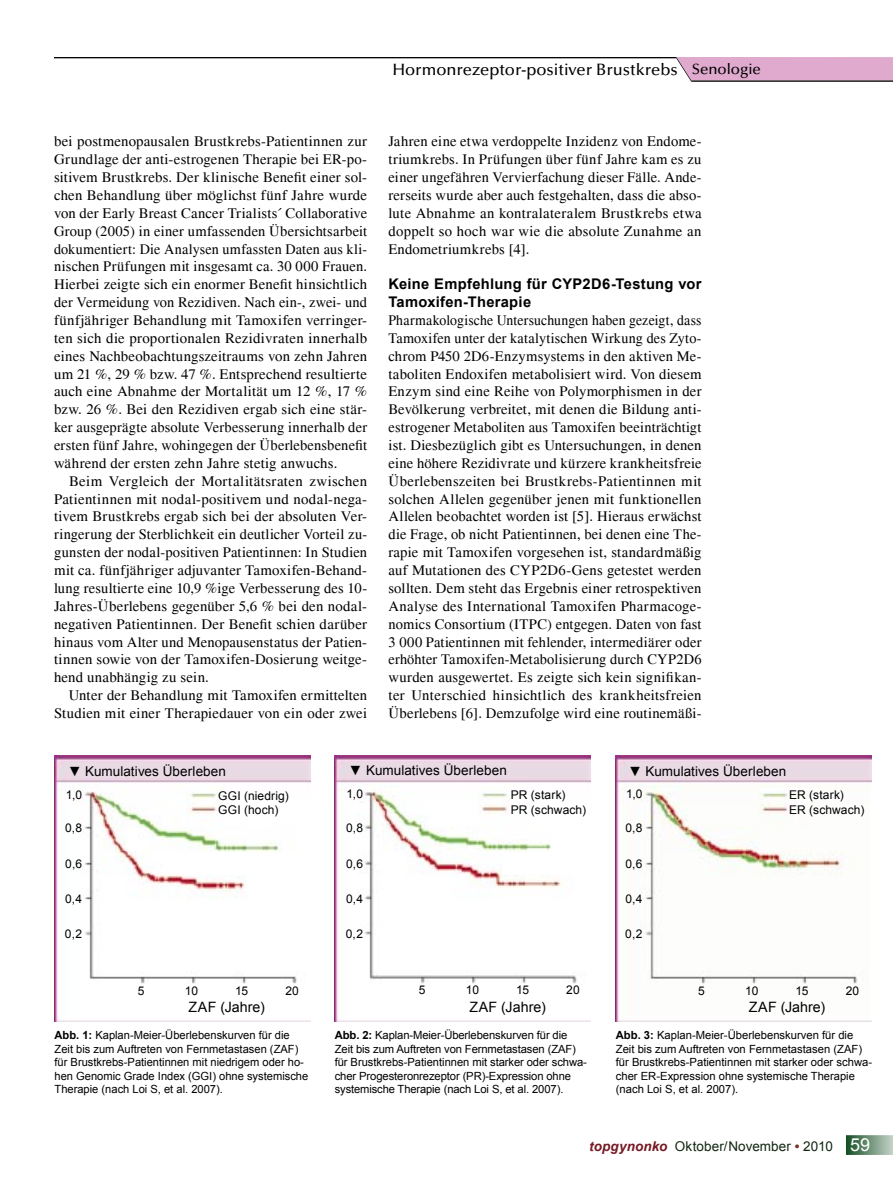
<style>
.page{position:relative;width:893px;height:1191px;background:#fff}
.page>*{position:absolute;margin:0;border:0;box-sizing:border-box;transform-origin:0 0}
.t1{font:500 16.5px "Optima";color:#000}
.t2{font:500 15px "Optima";color:#000}
.t3{font:14.7px/17.9px "Times New Roman";letter-spacing:.015em;color:#000;text-align:justify}
.t4{font:14.7px/17.9px "Times New Roman";letter-spacing:.015em;color:#000;text-align:justify;scale:.94 1}
.t5{font:700 14.7px/17.9px "Arial";letter-spacing:.02em;color:#000}
.t6{font:14.25px "Arial";letter-spacing:.005em;color:#000}
.t7{font:13.5px "Arial";letter-spacing:.005em;color:#000}
.t8{font:13.5px "Arial";letter-spacing:.005em;color:#122712}
.t9{font:12px/14.4px "Arial";letter-spacing:.01em;color:#000}
.t10{font:11.25px/13.5px "Arial";color:#000}
.s1{font-weight:700}
.s2{font-weight:700;font-style:italic;color:#761a25}
.s3{font-weight:700;color:#7f331d}
.s4{font-size:18px;color:#fff}
</style>
<div class="page">
<hr style="left:54px;top:57px;width:622px;height:1px;background:#000">
<svg style="left:676px;top:57px;width:217px;height:25px;background:#d4a5c5"></svg>
<div style="left:846px;top:1135px;width:47px;height:20px;background:linear-gradient(to right,#164f25,#c5d4c9)"></div>
<img style="left:54px;top:756px;width:256px;height:266px">
<img style="left:334px;top:756px;width:256px;height:266px">
<img style="left:615px;top:756px;width:256px;height:266px">
<p class="t1" style="left:392px;top:60px;width:287px">Hormonrezeptor-positiver Brustkrebs</p>
<p class="t2" style="left:692px;top:61px;width:71px">Senologie</p>
<p class="t3" style="left:54px;top:133px;width:315px">bei postmenopausalen Brustkrebs-Patientinnen zur Grundlage der anti-estrogenen Therapie bei ER-po&shy;sitivem Brustkrebs. Der klinische Benefit einer sol&shy;chen Behandlung über möglichst fünf Jahre wurde von der Early Breast Cancer Trialists´ Collaborative Group (2005) in einer umfassenden Übersichtsarbeit dokumentiert: Die Analysen umfassten Daten aus kli&shy;nischen Prüfungen mit insgesamt ca. 30 000 Frauen.<br>Hierbei zeigte sich ein enormer Benefit hinsichtlich der Vermeidung von Rezidiven. Nach ein-, zwei- und fünfjähriger Behandlung mit Tamoxifen verringer&shy;ten sich die proportionalen Rezidivraten innerhalb eines Nachbeobachtungszeitraums von zehn Jahren um 21 %, 29 % bzw. 47 %. Entsprechend resultierte auch eine Abnahme der Mortalität um 12 %, 17 % bzw. 26 %. Bei den Rezidiven ergab sich eine stär&shy;ker ausgeprägte absolute Verbesserung innerhalb der ersten fünf Jahre, wohingegen der Überlebensbenefit während der ersten zehn Jahre stetig anwuchs.</p>
<p class="t3" style="left:54px;top:472px;width:315px;text-indent:15px">Beim Vergleich der Mortalitätsraten zwischen Patientinnen mit nodal-positivem und nodal-nega&shy;tivem Brustkrebs ergab sich bei der absoluten Ver&shy;ringerung der Sterblichkeit ein deutlicher Vorteil zu&shy;gunsten der nodal-positiven Patientinnen: In Studien mit ca. fünfjähriger adjuvanter Tamoxifen-Behand&shy;lung resultierte eine 10,9 %ige Verbesserung des 10- Jahres-Überlebens gegenüber 5,6 % bei den nodal&shy;negativen Patientinnen. Der Benefit schien darüber hinaus vom Alter und Menopausenstatus der Patien&shy;tinnen sowie von der Tamoxifen-Dosierung weitge&shy;hend unabhängig zu sein.</p>
<p class="t3" style="left:54px;top:686px;width:315px;text-align:right">Unter der Behandlung mit Tamoxifen ermittelten<br>Studien mit einer Therapiedauer von ein oder zwei</p>
<p class="t3" style="left:388px;top:133px;width:315px">Jahren eine etwa verdoppelte Inzidenz von Endome&shy;triumkrebs. In Prüfungen über fünf Jahre kam es zu einer ungefähren Vervierfachung dieser Fälle. Ande&shy;rerseits wurde aber auch festgehalten, dass die abso&shy;lute Abnahme an kontralateralem Brustkrebs etwa doppelt so hoch war wie die absolute Zunahme an Endometriumkrebs [4].</p>
<p class="t5" style="left:388px;top:276px;width:315px">Keine Empfehlung für CYP2D6-Testung vor<br>Tamoxifen-Therapie</p>
<p class="t4" style="left:388px;top:311px;width:335px">Pharmakologische Untersuchungen haben gezeigt, dass Tamoxifen unter der katalytischen Wirkung des Zyto&shy;chrom P450 2D6-Enzymsystems in den aktiven Me&shy;taboliten Endoxifen metabolisiert wird. Von diesem Enzym sind eine Reihe von Polymorphismen in der Bevölkerung verbreitet, mit denen die Bildung anti&shy;estrogener Metaboliten aus Tamoxifen beeinträchtigt ist. Diesbezüglich gibt es Untersuchungen, in denen eine höhere Rezidivrate und kürzere krankheitsfreie Überlebenszeiten bei Brustkrebs-Patientinnen mit solchen Allelen gegenüber jenen mit funktionellen Allelen beobachtet worden ist [5]. Hieraus erwächst die Frage, ob nicht Patientinnen, bei denen eine The&shy;rapie mit Tamoxifen vorgesehen ist, standardmäßig auf Mutationen des CYP2D6-Gens getestet werden sollten. Dem steht das Ergebnis einer retrospektiven Analyse des International Tamoxifen Pharmacoge&shy;nomics Consortium (ITPC) entgegen. Daten von fast 3 000 Patientinnen mit fehlender, intermediärer oder erhöhter Tamoxifen-Metabolisierung durch CYP2D6 wurden ausgewertet. Es zeigte sich kein signifikan&shy;ter Unterschied hinsichtlich des krankheitsfreien Überlebens [6]. Demzufolge wird eine routinemäßi-</p>
<p class="t7" style="left:68px;top:762px;width:159px">▼ Kumulatives Überleben</p>
<p class="t9" style="left:218px;top:788px;width:72px">GGI (niedrig)<br>GGI (hoch)</p>
<p class="t9" style="left:66px;top:787px;width:18px">1,0</p>
<p class="t9" style="left:65px;top:821px;width:18px">0,8</p>
<p class="t9" style="left:65px;top:857px;width:18px">0,6</p>
<p class="t9" style="left:65px;top:891px;width:18px">0,4</p>
<p class="t9" style="left:65px;top:926px;width:19px">0,2</p>
<p class="t9" style="left:138px;top:983px;width:8px">5</p>
<p class="t9" style="left:185px;top:983px;width:15px">10</p>
<p class="t9" style="left:235px;top:983px;width:15px">15</p>
<p class="t9" style="left:285px;top:983px;width:15px">20</p>
<p class="t6" style="left:189px;top:998px;width:78px">ZAF (Jahre)</p>
<p class="t10" style="left:55px;top:1028px;width:255px"><span class="s1">Abb. 1:</span> Kaplan-Meier-Überlebenskurven für die Zeit bis zum Auftreten von Fernmetastasen (ZAF) für Brustkrebs-Patientinnen mit niedrigem oder ho&shy;hen Genomic Grade Index (GGI) ohne systemische Therapie (nach Loi S, et al. 2007).</p>
<p class="t7" style="left:349px;top:761px;width:159px">▼ Kumulatives Überleben</p>
<p class="t7" style="left:628px;top:762px;width:159px">▼ Kumulatives Überleben</p>
<p class="t9" style="left:347px;top:787px;width:18px">1,0</p>
<p class="t9" style="left:346px;top:820px;width:18px">0,8</p>
<p class="t9" style="left:346px;top:856px;width:18px">0,6</p>
<p class="t9" style="left:346px;top:891px;width:18px">0,4</p>
<p class="t9" style="left:346px;top:926px;width:19px">0,2</p>
<p class="t9" style="left:511px;top:787px;width:77px">PR (stark)<br>PR (schwach)</p>
<p class="t9" style="left:626px;top:787px;width:18px">1,0</p>
<p class="t9" style="left:625px;top:821px;width:18px">0,8</p>
<p class="t9" style="left:626px;top:856px;width:18px">0,6</p>
<p class="t9" style="left:625px;top:891px;width:18px">0,4</p>
<p class="t9" style="left:625px;top:926px;width:19px">0,2</p>
<p class="t9" style="left:789px;top:788px;width:77px">ER (stark)<br>ER (schwach)</p>
<p class="t9" style="left:419px;top:983px;width:8px">5</p>
<p class="t9" style="left:466px;top:983px;width:15px">10</p>
<p class="t9" style="left:516px;top:983px;width:15px">15</p>
<p class="t9" style="left:566px;top:983px;width:15px">20</p>
<p class="t9" style="left:698px;top:983px;width:8px">5</p>
<p class="t9" style="left:745px;top:983px;width:15px">10</p>
<p class="t9" style="left:795px;top:983px;width:15px">15</p>
<p class="t9" style="left:846px;top:983px;width:15px">20</p>
<p class="t6" style="left:469px;top:997px;width:78px">ZAF (Jahre)</p>
<p class="t6" style="left:749px;top:997px;width:78px">ZAF (Jahre)</p>
<p class="t10" style="left:335px;top:1028px;width:254px"><span class="s1">Abb. 2:</span> Kaplan-Meier-Überlebenskurven für die Zeit bis zum Auftreten von Fernmetastasen (ZAF) für Brustkrebs-Patientinnen mit starker oder schwa&shy;cher Progesteronrezeptor (PR)-Expression ohne systemische Therapie (nach Loi S, et al. 2007).</p>
<p class="t10" style="left:616px;top:1028px;width:258px"><span class="s1">Abb. 3:</span> Kaplan-Meier-Überlebenskurven für die Zeit bis zum Auftreten von Fernmetastasen (ZAF) für Brustkrebs-Patientinnen mit starker oder schwa&shy;cher ER-Expression ohne systemische Therapie (nach Loi S, et al. 2007).</p>
<p class="t8" style="left:589px;top:1137px;width:283px"><span class="s2">topgynonko</span> Oktober/November <span class="s3">•</span> 2010 <span class="s4">59</span></p>
</div>
